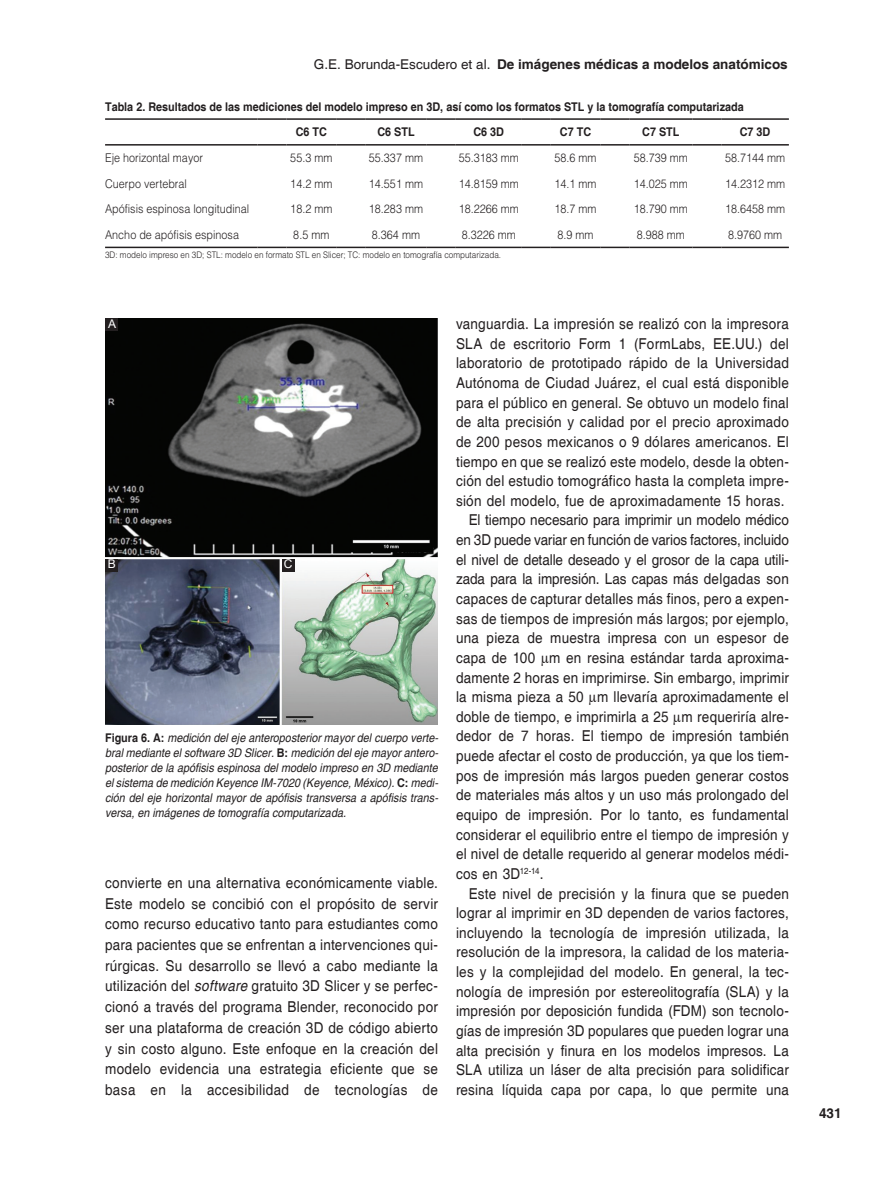
<style>
.page{position:relative;width:894px;height:1191px;background:#fff}
.page>*{position:absolute;margin:0;border:0;box-sizing:border-box;transform-origin:0 0}
.TX{font:15px/19.6px "Helvetica";letter-spacing:.015em;color:#231f20;text-align:justify;scale:.9 1}
.t1{font:700 13.5px "Helvetica";color:#231f20}
.FGC{font:italic 12px/15px "Helvetica";color:#231f20;text-align:justify;scale:.9 1}
.TB{font:300 12px "Helvetica LT Std";color:#231f20;scale:.9 1}
.TT{font:700 12px "Helvetica";color:#231f20;scale:.9 1}
.TBL{font:300 12px "Helvetica LT Std";color:#231f20;scale:.9 1}
.TCH{font:700 12px "Helvetica";color:#231f20;scale:.9 1}
.LABEL{font:12px "Arial";color:#fff}
.TFN{font:300 9px "Helvetica LT Std";color:#231f20;scale:.9 1}
.s1{font-weight:400}
.s2{font-weight:700;font-style:normal}
.s3{font-style:italic}
</style>
<div class="page">
<hr style="left:105px;top:118px;width:152px;height:2px;background:#231f20">
<hr style="left:257px;top:118px;width:29px;height:2px;background:#231f20">
<hr style="left:286px;top:118px;width:50px;height:2px;background:#231f20">
<hr style="left:336px;top:118px;width:29px;height:2px;background:#231f20">
<hr style="left:365px;top:118px;width:61px;height:2px;background:#231f20">
<hr style="left:426px;top:118px;width:29px;height:2px;background:#231f20">
<hr style="left:455px;top:118px;width:66px;height:2px;background:#231f20">
<hr style="left:521px;top:118px;width:29px;height:2px;background:#231f20">
<hr style="left:550px;top:118px;width:50px;height:2px;background:#231f20">
<hr style="left:600px;top:118px;width:29px;height:2px;background:#231f20">
<hr style="left:629px;top:118px;width:63px;height:2px;background:#231f20">
<hr style="left:692px;top:118px;width:29px;height:2px;background:#231f20">
<hr style="left:721px;top:118px;width:67px;height:2px;background:#231f20">
<hr style="left:105px;top:144px;width:152px;height:1px;background:#231f20">
<svg style="left:257px;top:144px;width:29px;height:1px"></svg>
<hr style="left:286px;top:144px;width:50px;height:1px;background:#231f20">
<svg style="left:336px;top:144px;width:29px;height:1px"></svg>
<hr style="left:365px;top:144px;width:61px;height:1px;background:#231f20">
<svg style="left:426px;top:144px;width:29px;height:1px"></svg>
<hr style="left:455px;top:144px;width:66px;height:1px;background:#231f20">
<svg style="left:521px;top:144px;width:29px;height:1px"></svg>
<hr style="left:550px;top:144px;width:50px;height:1px;background:#231f20">
<svg style="left:600px;top:144px;width:29px;height:1px"></svg>
<hr style="left:629px;top:144px;width:63px;height:1px;background:#231f20">
<svg style="left:692px;top:144px;width:29px;height:1px"></svg>
<hr style="left:721px;top:144px;width:67px;height:1px;background:#231f20">
<hr style="left:105px;top:246px;width:152px;height:2px;background:#231f20">
<hr style="left:257px;top:246px;width:29px;height:2px;background:#231f20">
<hr style="left:286px;top:246px;width:50px;height:2px;background:#231f20">
<hr style="left:336px;top:246px;width:29px;height:2px;background:#231f20">
<hr style="left:365px;top:246px;width:61px;height:2px;background:#231f20">
<hr style="left:426px;top:246px;width:29px;height:2px;background:#231f20">
<hr style="left:455px;top:246px;width:66px;height:2px;background:#231f20">
<hr style="left:521px;top:246px;width:29px;height:2px;background:#231f20">
<hr style="left:550px;top:246px;width:50px;height:2px;background:#231f20">
<hr style="left:600px;top:246px;width:29px;height:2px;background:#231f20">
<hr style="left:629px;top:246px;width:63px;height:2px;background:#231f20">
<hr style="left:692px;top:246px;width:29px;height:2px;background:#231f20">
<hr style="left:721px;top:246px;width:67px;height:2px;background:#231f20">
<img style="left:106px;top:318px;width:331px;height:406px">
<div style="left:106px;top:558px;width:12px;height:13px;background:#231f20"></div>
<div style="left:106px;top:318px;width:12px;height:13px;background:#231f20"></div>
<div style="left:282px;top:558px;width:12px;height:13px;background:#231f20"></div>
<p class="t1" style="left:314px;top:56px;width:475px"><span class="s1">G.E. Borunda-Escudero et al.</span> De imágenes médicas a modelos anatómicos</p>
<p class="TT" style="left:105px;top:99px;width:710px">Tabla 2. Resultados de las mediciones del modelo impreso en 3D, así como los formatos STL y la tomografía computarizada</p>
<p class="TCH" style="left:295px;top:125px;width:36px">C6 TC</p>
<p class="TCH" style="left:377px;top:125px;width:43px">C6 STL</p>
<p class="TCH" style="left:473px;top:125px;width:36px">C6 3D</p>
<p class="TCH" style="left:559px;top:125px;width:36px">C7 TC</p>
<p class="TCH" style="left:642px;top:125px;width:43px">C7 STL</p>
<p class="TCH" style="left:739px;top:125px;width:36px">C7 3D</p>
<p class="TB" style="left:105px;top:150px;width:110px">Eje horizontal mayor</p>
<p class="TB" style="left:290px;top:150px;width:48px">55.3 mm</p>
<p class="TB" style="left:369px;top:150px;width:62px">55.337 mm</p>
<p class="TB" style="left:458px;top:150px;width:68px">55.3183 mm</p>
<p class="TB" style="left:554px;top:150px;width:48px">58.6 mm</p>
<p class="TB" style="left:633px;top:150px;width:62px">58.739 mm</p>
<p class="TB" style="left:724px;top:150px;width:68px">58.7144 mm</p>
<p class="TB" style="left:105px;top:176px;width:92px">Cuerpo vertebral</p>
<p class="TB" style="left:290px;top:176px;width:48px">14.2 mm</p>
<p class="TB" style="left:369px;top:176px;width:62px">14.551 mm</p>
<p class="TB" style="left:458px;top:176px;width:68px">14.8159 mm</p>
<p class="TB" style="left:554px;top:176px;width:48px">14.1 mm</p>
<p class="TB" style="left:633px;top:176px;width:62px">14.025 mm</p>
<p class="TB" style="left:724px;top:176px;width:68px">14.2312 mm</p>
<p class="TB" style="left:105px;top:201px;width:162px">Apófisis espinosa longitudinal</p>
<p class="TB" style="left:290px;top:201px;width:48px">18.2 mm</p>
<p class="TB" style="left:369px;top:201px;width:62px">18.283 mm</p>
<p class="TB" style="left:458px;top:201px;width:68px">18.2266 mm</p>
<p class="TB" style="left:554px;top:201px;width:48px">18.7 mm</p>
<p class="TB" style="left:633px;top:201px;width:62px">18.790 mm</p>
<p class="TB" style="left:724px;top:201px;width:68px">18.6458 mm</p>
<p class="TBL" style="left:105px;top:227px;width:150px">Ancho de apófisis espinosa</p>
<p class="TBL" style="left:293px;top:227px;width:42px">8.5 mm</p>
<p class="TBL" style="left:372px;top:227px;width:55px">8.364 mm</p>
<p class="TBL" style="left:461px;top:227px;width:62px">8.3226 mm</p>
<p class="TBL" style="left:557px;top:227px;width:42px">8.9 mm</p>
<p class="TBL" style="left:636px;top:227px;width:55px">8.988 mm</p>
<p class="TBL" style="left:727px;top:227px;width:62px">8.9760 mm</p>
<p class="TFN" style="left:105px;top:249px;width:441px">3D: modelo impreso en 3D; STL: modelo en formato STL en Slicer; TC: modelo en tomografía computarizada.</p>
<p class="LABEL" style="left:108px;top:315px;width:10px">A</p>
<p class="LABEL" style="left:108px;top:556px;width:10px">B</p>
<p class="LABEL" style="left:284px;top:556px;width:10px">C</p>
<p class="FGC" style="left:105px;top:730px;width:371px"><span class="s2">Figura 6. A:</span> medición del eje anteroposterior mayor del cuerpo verte&shy;bral mediante el software 3D Slicer. <span class="s2">B:</span> medición del eje mayor antero&shy;posterior de la apófisis espinosa del modelo impreso en 3D mediante el sistema de medición Keyence IM-7020 (Keyence, México). <span class="s2">C:</span> medi&shy;ción del eje horizontal mayor de apófisis transversa a apófisis trans&shy;versa, en imágenes de tomografía computarizada.</p>
<p class="TX" style="left:105px;top:872px;width:371px;line-height:20.7px">convierte en una alternativa económicamente viable.<br>Este modelo se concibió con el propósito de servir como recurso educativo tanto para estudiantes como para pacientes que se enfrentan a intervenciones qui&shy;rúrgicas. Su desarrollo se llevó a cabo mediante la utilización del <span class="s3">software</span> gratuito 3D Slicer y se perfec&shy;cionó a través del programa Blender, reconocido por ser una plataforma de creación 3D de código abierto y sin costo alguno. Este enfoque en la creación del modelo evidencia una estrategia eficiente que se basa en la accesibilidad de tecnologías de</p>
<p class="TX" style="left:456px;top:314px;width:371px">vanguardia. La impresión se realizó con la impresora SLA de escritorio Form 1 (FormLabs, EE.UU.) del laboratorio de prototipado rápido de la Universidad Autónoma de Ciudad Juárez, el cual está disponible para el público en general. Se obtuvo un modelo final de alta precisión y calidad por el precio aproximado de 200 pesos mexicanos o 9 dólares americanos. El tiempo en que se realizó este modelo, desde la obten&shy;ción del estudio tomográfico hasta la completa impre&shy;sión del modelo, fue de aproximadamente 15 horas.</p>
<p class="TX" style="left:456px;top:511px;width:371px;text-indent:13px">El tiempo necesario para imprimir un modelo médico en 3D puede variar en función de varios factores, incluido el nivel de detalle deseado y el grosor de la capa utili&shy;zada para la impresión. Las capas más delgadas son capaces de capturar detalles más finos, pero a expen&shy;sas de tiempos de impresión más largos; por ejemplo, una pieza de muestra impresa con un espesor de capa de 100 m en resina estándar tarda aproxima&shy;damente 2 horas en imprimirse. Sin embargo, imprimir la misma pieza a 50 m llevaría aproximadamente el doble de tiempo, e imprimirla a 25 m requeriría alre&shy;dedor de 7 horas. El tiempo de impresión también puede afectar el costo de producción, ya que los tiem&shy;pos de impresión más largos pueden generar costos de materiales más altos y un uso más prolongado del equipo de impresión. Por lo tanto, es fundamental considerar el equilibrio entre el tiempo de impresión y el nivel de detalle requerido al generar modelos médi&shy;cos en 3D<sup>12-14</sup>.</p>
<p class="TX" style="left:456px;top:883px;width:371px;text-indent:13px">Este nivel de precisión y la finura que se pueden lograr al imprimir en 3D dependen de varios factores, incluyendo la tecnología de impresión utilizada, la resolución de la impresora, la calidad de los materia&shy;les y la complejidad del modelo. En general, la tec&shy;nología de impresión por estereolitografía (SLA) y la impresión por deposición fundida (FDM) son tecnolo&shy;gías de impresión 3D populares que pueden lograr una alta precisión y finura en los modelos impresos. La SLA utiliza un láser de alta precisión para solidificar resina líquida capa por capa, lo que permite una</p>
<p class="t1" style="left:818px;top:1104px;width:24px">431</p>
</div>
